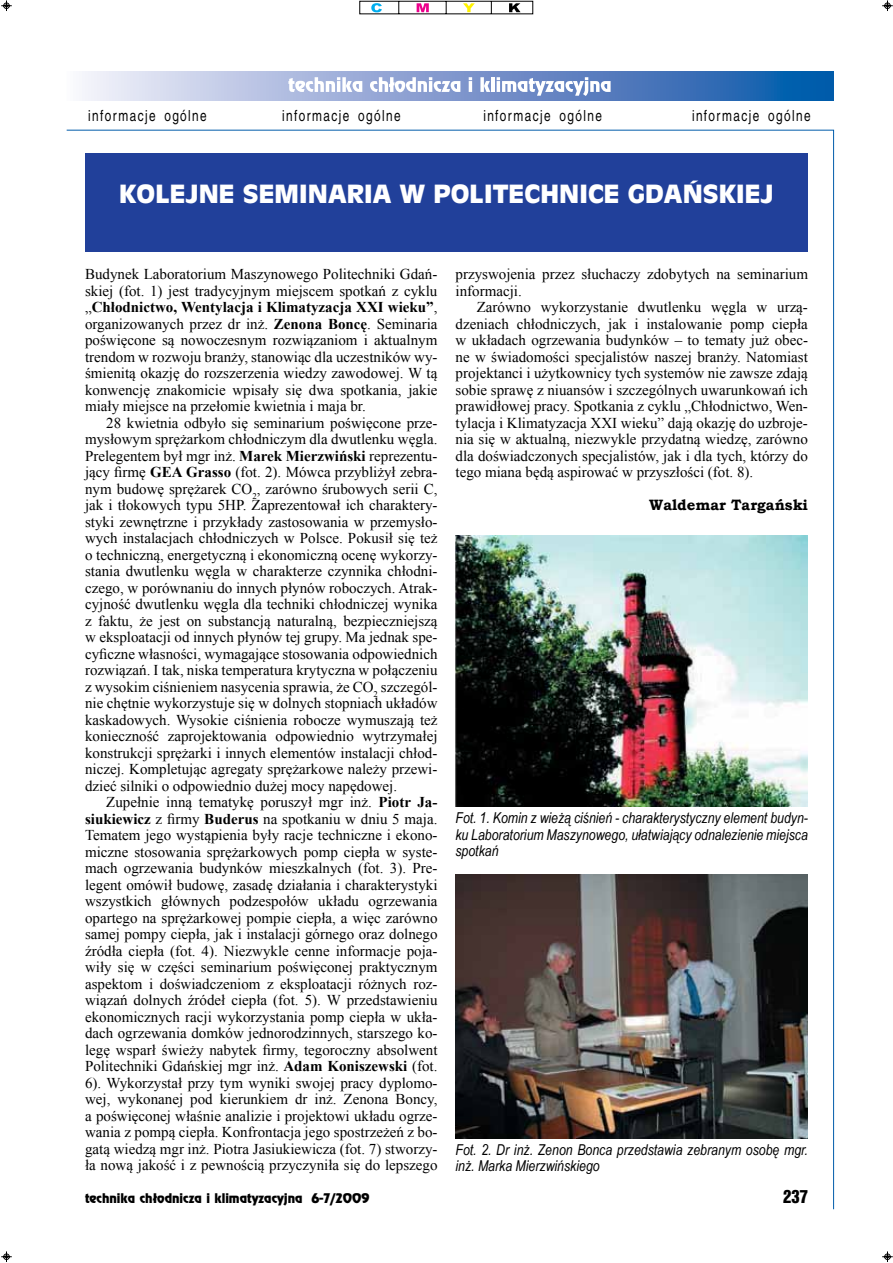
<style>
.page{position:relative;width:893px;height:1263px;background:#fff}
.page>*{position:absolute;margin:0;border:0;box-sizing:border-box;transform-origin:0 0}
.t1{font:25.5px "Olivia Black";color:#fff}
.t2{font:16.5px "Switzerland Inserat";color:#000}
.t3{font:15px/16.5px "Times New Roman";color:#000;text-align:justify}
.t4{font:italic 15px/16.5px "Arial Narrow";color:#000;text-align:justify}
.t5{font:15px "Lausanne Narrow";letter-spacing:.09em;color:#000}
.t6{font:700 15px "Bookman Old Style";color:#000}
.t7{font:12px "Renfrew";color:#000}
.s1{font-weight:700}
</style>
<div class="page">
<svg style="left:359px;top:1px;width:174px;height:13px"></svg>
<svg style="left:882px;top:0;width:11px;height:11px"></svg>
<svg style="left:1px;top:0;width:11px;height:11px"></svg>
<svg style="left:1px;top:1251px;width:11px;height:11px"></svg>
<svg style="left:882px;top:1251px;width:11px;height:11px"></svg>
<svg style="left:82px;top:71px;width:752px;height:29px;background:#7c9dcf"></svg>
<svg style="left:288px;top:77px;width:74px;height:15px"></svg>
<svg style="left:370px;top:77px;width:90px;height:15px"></svg>
<svg style="left:469px;top:77px;width:3px;height:15px"></svg>
<svg style="left:480px;top:77px;width:10px;height:15px"></svg>
<hr style="left:491px;top:77px;width:4px;height:15px;background:#fff">
<svg style="left:497px;top:77px;width:114px;height:19px"></svg>
<img style="left:455px;top:535px;width:353px;height:271px">
<img style="left:455px;top:874px;width:353px;height:264px">
<div style="left:85px;top:153px;width:723px;height:99px;background:#21409a"></div>
<p class="t5" style="left:88px;top:106px;width:120px">informacje ogólne</p>
<p class="t5" style="left:282px;top:106px;width:120px">informacje ogólne</p>
<p class="t5" style="left:483px;top:106px;width:120px">informacje ogólne</p>
<p class="t5" style="left:692px;top:106px;width:120px">informacje ogólne</p>
<h1 class="t1" style="left:119px;top:178px;width:656px">KOLEJNE SEMINARIA W POLITECHNICE GDAŃSKIEJ</h1>
<p class="t3" style="left:85px;top:266px;width:354px">Budynek Laboratorium Maszynowego Politechniki Gdań&shy;skiej (fot. 1) jest tradycyjnym miejscem spotkań z cyklu „<span class="s1">Chłodnictwo, Wentylacja i Klimatyzacja XXI wieku”</span>, organizowanych przez dr inż. <span class="s1">Zenona Boncę</span>. Seminaria poświęcone są nowoczesnym rozwiązaniom i aktualnym trendom w rozwoju branży, stanowiąc dla uczestników wy&shy;śmienitą okazję do rozszerzenia wiedzy zawodowej. W tą konwencję znakomicie wpisały się dwa spotkania, jakie miały miejsce na przełomie kwietnia i maja br.</p>
<p class="t3" style="left:85px;top:414px;width:354px;text-indent:21px">28 kwietnia odbyło się seminarium poświęcone prze&shy;mysłowym sprężarkom chłodniczym dla dwutlenku węgla.<br>Prelegentem był mgr inż. <span class="s1">Marek Mierzwiński</span> reprezentu&shy;jący firmę <span class="s1">GEA Grasso</span> (fot. 2). Mówca przybliżył zebra&shy;nym budowę sprężarek CO<sub>2</sub>, zarówno śrubowych serii C, jak i tłokowych typu 5HP. Zaprezentował ich charaktery&shy;styki zewnętrzne i przykłady zastosowania w przemysło&shy;wych instalacjach chłodniczych w Polsce. Pokusił się też o techniczną, energetyczną i ekonomiczną ocenę wykorzy&shy;stania dwutlenku węgla w charakterze czynnika chłodni&shy;czego, w porównaniu do innych płynów roboczych. Atrak&shy;cyjność dwutlenku węgla dla techniki chłodniczej wynika z faktu, że jest on substancją naturalną, bezpieczniejszą w eksploatacji od innych płynów tej grupy. Ma jednak spe&shy;cyficzne własności, wymagające stosowania odpowiednich rozwiązań. I tak, niska temperatura krytyczna w połączeniu z wysokim ciśnieniem nasycenia sprawia, że CO<sub>2</sub> szczegól&shy;nie chętnie wykorzystuje się w dolnych stopniach układów kaskadowych. Wysokie ciśnienia robocze wymuszają też konieczność zaprojektowania odpowiednio wytrzymałej konstrukcji sprężarki i innych elementów instalacji chłod&shy;niczej. Kompletując agregaty sprężarkowe należy przewi&shy;dzieć silniki o odpowiednio dużej mocy napędowej.</p>
<p class="t3" style="left:85px;top:794px;width:354px;text-indent:21px">Zupełnie inną tematykę poruszył mgr inż. <span class="s1">Piotr Ja&shy;siukiewicz</span> z firmy <span class="s1">Buderus</span> na spotkaniu w dniu 5 maja.<br>Tematem jego wystąpienia były racje techniczne i ekono&shy;miczne stosowania sprężarkowych pomp ciepła w syste&shy;mach ogrzewania budynków mieszkalnych (fot. 3). Pre&shy;legent omówił budowę, zasadę działania i charakterystyki wszystkich głównych podzespołów układu ogrzewania opartego na sprężarkowej pompie ciepła, a więc zarówno samej pompy ciepła, jak i instalacji górnego oraz dolnego źródła ciepła (fot. 4). Niezwykle cenne informacje poja&shy;wiły się w części seminarium poświęconej praktycznym aspektom i doświadczeniom z eksploatacji różnych roz&shy;wiązań dolnych źródeł ciepła (fot. 5). W przedstawieniu ekonomicznych racji wykorzystania pomp ciepła w ukła&shy;dach ogrzewania domków jednorodzinnych, starszego ko&shy;legę wsparł świeży nabytek firmy, tegoroczny absolwent Politechniki Gdańskiej mgr inż. <span class="s1">Adam Koniszewski</span> (fot.<br>6). Wykorzystał przy tym wyniki swojej pracy dyplomo&shy;wej, wykonanej pod kierunkiem dr inż. Zenona Boncy, a poświęconej właśnie analizie i projektowi układu ogrze&shy;wania z pompą ciepła. Konfrontacja jego spostrzeżeń z bo&shy;gatą wiedzą mgr inż. Piotra Jasiukiewicza (fot. 7) stworzy&shy;ła nową jakość i z pewnością przyczyniła się do lepszego</p>
<p class="t3" style="left:455px;top:266px;width:354px">przyswojenia przez słuchaczy zdobytych na seminarium informacji.</p>
<p class="t3" style="left:455px;top:299px;width:354px;text-indent:21px">Zarówno wykorzystanie dwutlenku węgla w urzą&shy;dzeniach chłodniczych, jak i instalowanie pomp ciepła w układach ogrzewania budynków – to tematy już obec&shy;ne w świadomości specjalistów naszej branży. Natomiast projektanci i użytkownicy tych systemów nie zawsze zdają sobie sprawę z niuansów i szczególnych uwarunkowań ich prawidłowej pracy. Spotkania z cyklu „Chłodnictwo, Wen&shy;tylacja i Klimatyzacja XXI wieku” dają okazję do uzbroje&shy;nia się w aktualną, niezwykle przydatną wiedzę, zarówno dla doświadczonych specjalistów, jak i dla tych, którzy do tego miana będą aspirować w przyszłości (fot. 8).</p>
<p class="t6" style="left:649px;top:494px;width:160px">Waldemar Targański</p>
<p class="t4" style="left:455px;top:809px;width:354px">Fot. 1. Komin z wieżą ciśnień - charakterystyczny element budyn&shy;ku Laboratorium Maszynowego, ułatwiający odnalezienie miejsca spotkań</p>
<p class="t4" style="left:455px;top:1141px;width:354px">Fot. 2. Dr inż. Zenon Bonca przedstawia zebranym osobę mgr. inż. Marka Mierzwińskiego</p>
<p class="t7" style="left:85px;top:1190px;width:286px">technika chłodnicza i klimatyzacyjna 6-7/2009</p>
<p class="t2" style="left:783px;top:1187px;width:26px">237</p>
</div>
